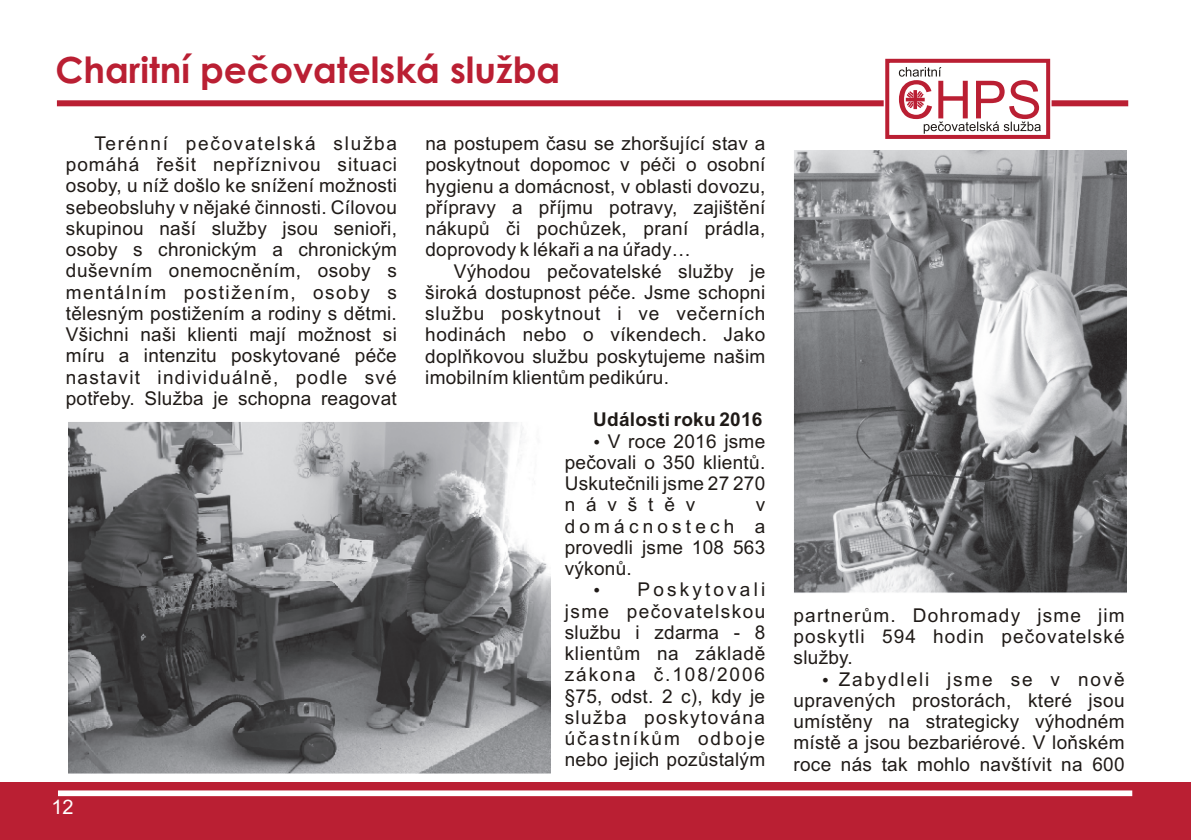
<style>
.page{position:relative;width:1191px;height:840px;background:#fff}
.page>*{position:absolute;margin:0;border:0;box-sizing:border-box;transform-origin:0 0}
.t1{font:700 36px "Century Gothic";color:#ba1f33}
.t2{font:20px "Arial";color:#fff}
.t3{font:19px/21.2px "Arial";letter-spacing:.015em;color:#1f1a17;text-align:justify}
.t4{font:19px/21.2px "Arial";letter-spacing:.075em;color:#1f1a17;text-align:right}
.t5{font:19px "Arial";letter-spacing:.06em;color:#1f1a17}
.t6{font:19px "Arial";letter-spacing:.05em;color:#1f1a17}
.t7{font:19px "Arial";letter-spacing:.065em;color:#1f1a17}
.t8{font:19px "Arial";letter-spacing:.045em;color:#1f1a17}
.t9{font:19px "Arial";letter-spacing:.09em;color:#1f1a17}
.t10{font:19px "Arial";letter-spacing:.095em;color:#1f1a17}
.t11{font:19px "Arial";letter-spacing:.035em;color:#1f1a17}
.t12{font:700 19px "Arial";letter-spacing:.015em;color:#1f1a17}
.t13{font:19px "Arial";letter-spacing:.1em;color:#1f1a17}
.t14{font:19px "Arial";letter-spacing:.105em;color:#1f1a17}
.t15{font:16.2px "Wingdings";color:#1f1a17}
</style>
<div class="page">
<div style="left:0;top:781px;width:1191px;height:58px;background:#ba1f33"></div>
<div style="left:58px;top:790px;width:1074px;height:5px;background:#fff"></div>
<div style="left:57px;top:100px;width:1071px;height:6px;background:#ba1f33"></div>
<div style="left:883px;top:57px;width:168px;height:86px;background:linear-gradient(to right,#fff,#fff)"></div>
<div style="left:888px;top:61px;width:159px;height:76px;background:#fff"></div>
<div style="left:885px;top:59px;width:165px;height:80px;border:4px solid #ba1f33"></div>
<svg style="left:899px;top:67px;width:141px;height:67px"></svg>
<img style="left:68px;top:422px;width:482px;height:351px">
<img style="left:794px;top:150px;width:332px;height:443px">
<h1 class="t1" style="left:55px;top:56px;width:506px">Charitní pečovatelská služba</h1>
<p class="t9" style="left:94px;top:136px;width:304px">Terénní pečovatelská služba</p>
<p class="t3" style="left:425px;top:134px;width:341px">na postupem času se zhoršující stav a</p>
<p class="t6" style="left:66px;top:157px;width:332px">pomáhá řešit nepříznivou situaci</p>
<p class="t3" style="left:425px;top:156px;width:341px">poskytnout dopomoc v péči o osobní</p>
<p class="t3" style="left:66px;top:177px;width:332px">osoby, u níž došlo ke snížení možnosti</p>
<p class="t3" style="left:425px;top:177px;width:341px">hygienu a domácnost, v oblasti dovozu,</p>
<p class="t3" style="left:66px;top:198px;width:332px">sebeobsluhy v nějaké činnosti. Cílovou</p>
<p class="t3" style="left:425px;top:198px;width:341px">přípravy a příjmu potravy, zajištění</p>
<p class="t3" style="left:66px;top:219px;width:332px">skupinou naší služby jsou senioři,</p>
<p class="t3" style="left:425px;top:219px;width:341px">nákupů či pochůzek, praní prádla,</p>
<p class="t3" style="left:66px;top:240px;width:332px">osoby s chronickým a chronickým</p>
<p class="t3" style="left:425px;top:241px;width:267px">doprovody k lékaři a na úřady…</p>
<p class="t3" style="left:66px;top:262px;width:332px">duševním onemocněním, osoby s</p>
<p class="t3" style="left:454px;top:262px;width:313px">Výhodou pečovatelské služby je</p>
<p class="t4" style="left:66px;top:283px;width:332px">mentálním postižením, osoby s</p>
<p class="t3" style="left:425px;top:283px;width:341px">široká dostupnost péče. Jsme schopni</p>
<p class="t3" style="left:66px;top:304px;width:332px">tělesným postižením a rodiny s dětmi.</p>
<p class="t8" style="left:425px;top:306px;width:341px">službu poskytnout i ve večerních</p>
<p class="t3" style="left:66px;top:325px;width:332px">Všichni naši klienti mají možnost si</p>
<p class="t3" style="left:425px;top:325px;width:341px">hodinách nebo o víkendech. Jako</p>
<p class="t3" style="left:66px;top:346px;width:332px">míru a intenzitu poskytované péče</p>
<p class="t3" style="left:425px;top:347px;width:341px">doplňkovou službu poskytujeme našim</p>
<p class="t7" style="left:66px;top:369px;width:332px">nastavit individuálně, podle své</p>
<p class="t3" style="left:425px;top:368px;width:245px">imobilním klientům pedikúru.</p>
<p class="t3" style="left:66px;top:389px;width:332px">potřeby. Služba je schopna reagovat</p>
<p class="t15" style="left:593px;top:435px;width:50px">•</p>
<p class="t12" style="left:593px;top:412px;width:171px">Události roku 2016</p>
<p class="t3" style="left:565px;top:432px;width:202px;text-indent:43px">V roce 2016 jsme pečovali o 350 klientů.<br>Uskutečnili jsme 27 270 návštěv</p>
<p class="t3" style="left:565px;top:495px;width:202px;text-indent:191px">v domácnostech a provedli jsme 108 563 výkonů.</p>
<p class="t15" style="left:593px;top:583px;width:50px">•</p>
<p class="t4" style="left:565px;top:580px;width:202px">Poskytovali<br>jsme pečovatelskou</p>
<p class="t5" style="left:793px;top:607px;width:332px">partnerům. Dohromady jsme jim</p>
<p class="t3" style="left:565px;top:623px;width:202px">službu i zdarma - 8</p>
<p class="t5" style="left:793px;top:629px;width:332px">poskytli 594 hodin pečovatelské</p>
<p class="t11" style="left:565px;top:646px;width:202px">klientům na základě</p>
<p class="t3" style="left:793px;top:648px;width:61px">služby.</p>
<p class="t13" style="left:565px;top:667px;width:202px">zákona č.108/2006</p>
<p class="t10" style="left:822px;top:671px;width:304px">•Zabydleli jsme se v nově</p>
<p class="t3" style="left:565px;top:686px;width:202px">§75, odst. 2 c), kdy je</p>
<p class="t3" style="left:793px;top:691px;width:332px">upravených prostorách, které jsou</p>
<p class="t4" style="left:565px;top:708px;width:202px">služba poskytována</p>
<p class="t3" style="left:793px;top:712px;width:332px">umístěny na strategicky výhodném</p>
<p class="t14" style="left:564px;top:730px;width:202px">účastníkům odboje</p>
<p class="t3" style="left:793px;top:733px;width:332px">místě a jsou bezbariérové. V loňském</p>
<p class="t3" style="left:564px;top:750px;width:202px">nebo jejich pozůstalým</p>
<p class="t3" style="left:793px;top:754px;width:332px">roce nás tak mohlo navštívit na 600</p>
<p class="t2" style="left:51px;top:798px;width:24px">12</p>
</div>
